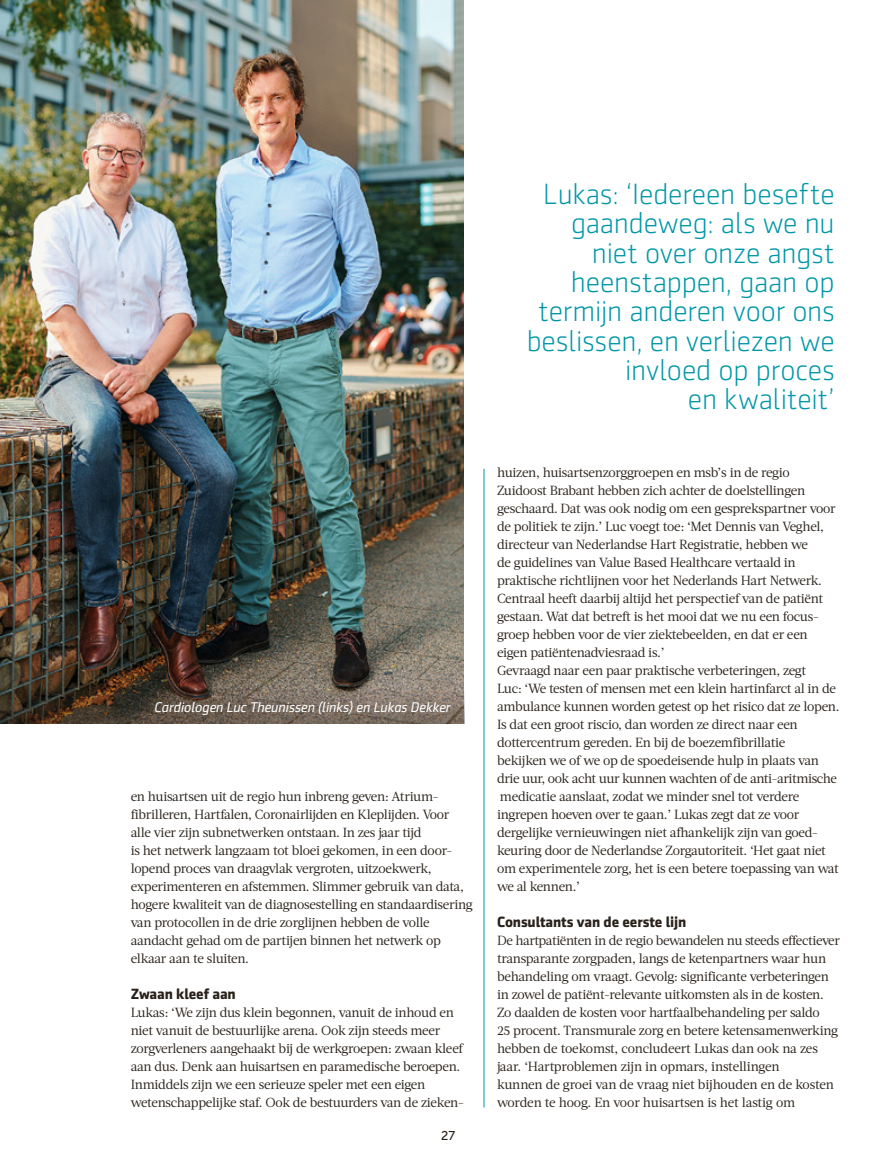
<style>
.page{position:relative;width:893px;height:1170px;background:#fff}
.page>*{position:absolute;margin:0;border:0;box-sizing:border-box;transform-origin:0 0}
.t1{font:300 29.7px/29.2px "Sentico Sans DT";letter-spacing:-.005em;color:#0097a8;text-align:right}
.t2{font:700 15px "Sentico Sans DT";letter-spacing:-.01em;color:#29211a}
.t3{font:italic 14.25px "Sentico Sans DT";letter-spacing:-.01em;color:#fff}
.t4{font:13.2px/18px "Acta";letter-spacing:-.025em;color:#29211a}
.t5{font:12.75px "Museo Sans 500";color:#29211a}
</style>
<div class="page">
<img style="left:0;top:0;width:463px;height:651px">
<hr style="left:484px;top:469px;width:1px;height:638px;background:#0097a8">
<img style="left:0;top:651px;width:464px;height:72px">
<div style="left:149px;top:694px;width:311px;height:31px;background:#29211a;opacity:.1"></div>
<p class="t3" style="left:154px;top:699px;width:298px">Cardiologen Luc Theunissen (links) en Lukas Dekker</p>
<p class="t4" style="left:131px;top:787px;width:344px">en huisartsen uit de regio hun inbreng geven: Atrium&shy;fibrilleren, Hartfalen, Coronairlijden en Kleplijden. Voor alle vier zijn subnetwerken ontstaan. In zes jaar tijd<br>is het netwerk langzaam tot bloei gekomen, in een door&shy;lopend proces van draagvlak vergroten, uitzoekwerk, experimenteren en afstemmen. Slimmer gebruik van data, hogere kwaliteit van de diagnosestelling en standaardisering van protocollen in de drie zorglijnen hebben de volle aandacht gehad om de partijen binnen het netwerk op elkaar aan te sluiten.</p>
<p class="t2" style="left:131px;top:985px;width:107px">Zwaan kleef aan</p>
<p class="t4" style="left:131px;top:1003px;width:335px">Lukas: ‘We zijn dus klein begonnen, vanuit de inhoud en niet vanuit de bestuurlijke arena. Ook zijn steeds meer zorgverleners aangehaakt bij de werkgroepen: zwaan kleef aan dus. Denk aan huisartsen en paramedische beroepen.<br>Inmiddels zijn we een serieuze speler met een eigen wetenschappelijke staf. Ook de bestuurders van de zieken-</p>
<p class="t5" style="left:441px;top:1128px;width:16px">27</p>
<h1 class="t1" style="left:527px;top:180px;width:310px">Lukas: ‘Iedereen besefte gaandeweg: als we nu niet over onze angst heenstappen, gaan op termijn anderen voor ons beslissen, en verliezen we invloed op proces<br>en kwaliteit’</h1>
<p class="t4" style="left:497px;top:463px;width:344px">huizen, huisartsenzorggroepen en msb’s in de regio Zuidoost Brabant hebben zich achter de doelstellingen geschaard. Dat was ook nodig om een gesprekspartner voor de politiek te zijn.’ Luc voegt toe: ‘Met Dennis van Veghel, directeur van Nederlandse Hart Registratie, hebben we<br>de guidelines van Value Based Healthcare vertaald in praktische richtlijnen voor het Nederlands Hart Netwerk.<br>Centraal heeft daarbij altijd het perspectief van de patiënt gestaan. Wat dat betreft is het mooi dat we nu een focus&shy;groep hebben voor de vier ziektebeelden, en dat er een eigen patiëntenadviesraad is.’<br>Gevraagd naar een paar praktische verbeteringen, zegt<br>Luc: ‘We testen of mensen met een klein hartinfarct al in de ambulance kunnen worden getest op het risico dat ze lopen.<br>Is dat een groot riscio, dan worden ze direct naar een dottercentrum gereden. En bij de boezemfibrillatie<br>bekijken we of we op de spoedeisende hulp in plaats van drie uur, ook acht uur kunnen wachten of de anti-aritmische medicatie aanslaat, zodat we minder snel tot verdere ingrepen hoeven over te gaan.’ Lukas zegt dat ze voor dergelijke vernieuwingen niet afhankelijk zijn van goed&shy;keuring door de Nederlandse Zorgautoriteit. ‘Het gaat niet om experimentele zorg, het is een betere toepassing van wat we al kennen.’</p>
<p class="t2" style="left:497px;top:913px;width:191px">Consultants van de eerste lijn</p>
<p class="t4" style="left:497px;top:931px;width:344px">De hartpatiënten in de regio bewandelen nu steeds effectiever transparante zorgpaden, langs de ketenpartners waar hun behandeling om vraagt. Gevolg: significante verbeteringen in zowel de patiënt-relevante uitkomsten als in de kosten.<br>Zo daalden de kosten voor hartfaalbehandeling per saldo<br>25 procent. Transmurale zorg en betere ketensamenwerking hebben de toekomst, concludeert Lukas dan ook na zes jaar. ‘Hartproblemen zijn in opmars, instellingen<br>kunnen de groei van de vraag niet bijhouden en de kosten worden te hoog. En voor huisartsen is het lastig om</p>
</div>
